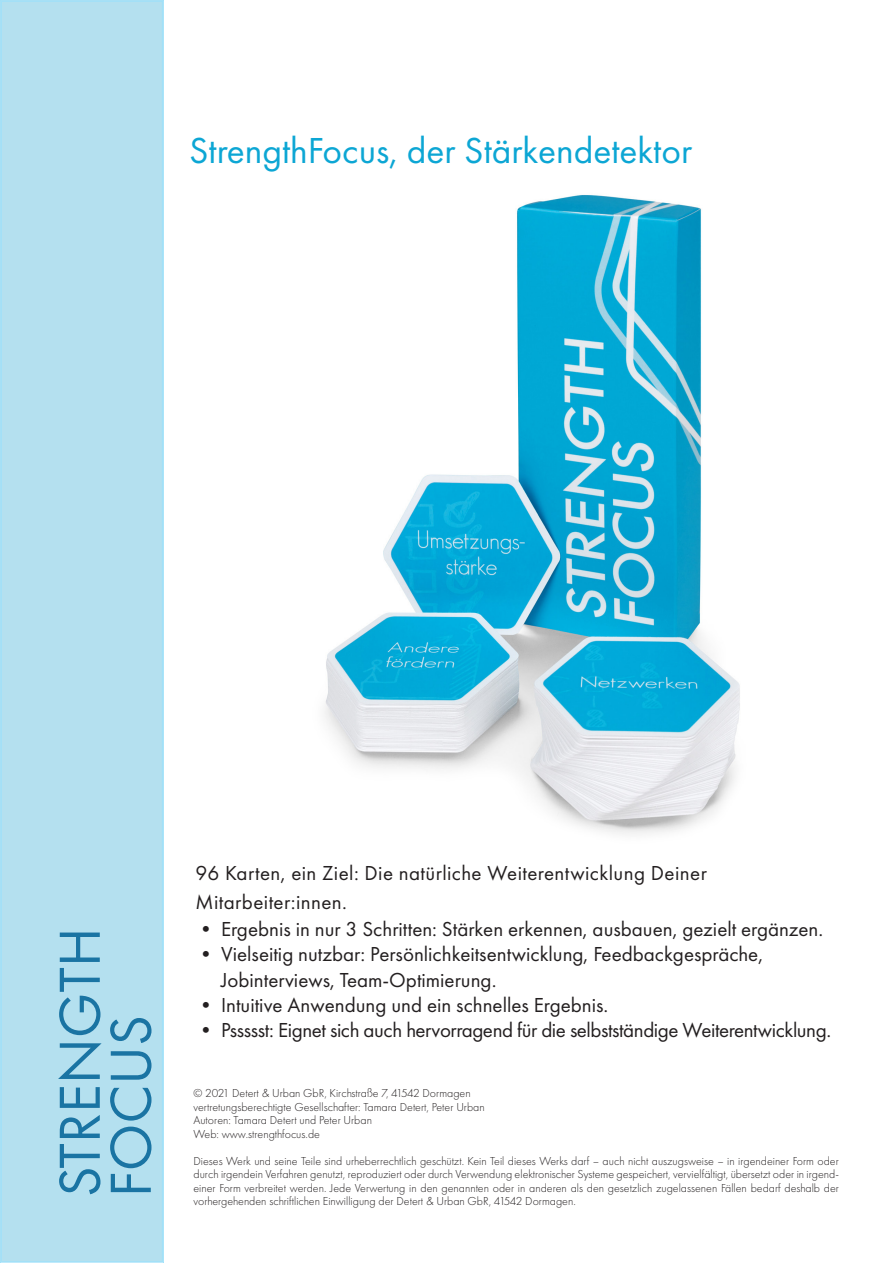
<style>
.page{position:relative;width:893px;height:1263px;background:#fff}
.page>*{position:absolute;margin:0;border:0;box-sizing:border-box;transform-origin:0 0}
.t1{font:60px "Futura PT";color:#0a5486}
.t2{font:37.5px "Futura PT";color:#0ca6d4}
.t3{font:21px/25.2px "Futura PT";color:#231f20}
.t4{font:21px "Futura PT";letter-spacing:-.02em;color:#231f20}
.t5{font:21px "Futura PT";letter-spacing:.02em;color:#231f20}
.t6{font:300 12px/13.5px "Futura PT";color:#231f20;text-align:justify}
</style>
<div class="page">
<div style="left:0;top:0;width:164px;height:1263px;background:#b4e0ef"></div>
<img style="left:324px;top:195px;width:416px;height:639px">
<p class="t2" style="left:189px;top:128px;width:504px">StrengthFocus, der Stärkendetektor</p>
<p class="t1" style="left:44px;top:1197px;width:271px;rotate:-90deg">STRENGTH</p>
<p class="t1" style="left:95px;top:1197px;width:184px;rotate:-90deg">FOCUS</p>
<p class="t5" style="left:196px;top:861px;width:513px">96 Karten, ein Ziel: Die natürliche Weiterentwicklung Deiner</p>
<p class="t5" style="left:196px;top:890px;width:153px">Mitarbeiter:innen.</p>
<p class="t3" style="left:196px;top:916px;width:629px">• Ergebnis in nur 3 Schritten: Stärken erkennen, ausbauen, gezielt ergänzen.</p>
<p class="t3" style="left:221px;top:941px;width:543px;text-indent:-26px">• Vielseitig nutzbar: Persönlichkeitsentwicklung, Feedbackgespräche,<br>Jobinterviews, Team-Optimierung.</p>
<p class="t3" style="left:196px;top:992px;width:414px">• Intuitive Anwendung und ein schnelles Ergebnis.</p>
<p class="t4" style="left:196px;top:1017px;width:637px">• Pssssst: Eignet sich auch hervorragend für die selbstständige Weiterentwicklung.</p>
<p class="t6" style="left:193px;top:1086px;width:279px">© 2021 Detert &amp; Urban GbR, Kirchstraße 7, 41542 Dormagen</p>
<p class="t6" style="left:193px;top:1100px;width:293px">vertretungsberechtigte Gesellschafter: Tamara Detert, Peter Urban</p>
<p class="t6" style="left:193px;top:1113px;width:180px">Autoren: Tamara Detert und Peter Urban</p>
<p class="t6" style="left:193px;top:1127px;width:128px">Web: www.strengthfocus.de</p>
<p class="t6" style="left:193px;top:1154px;width:647px">Dieses Werk und seine Teile sind urheberrechtlich geschützt. Kein Teil dieses Werks darf – auch nicht auszugsweise – in irgendeiner Form oder durch irgendein Verfahren genutzt, reproduziert oder durch Verwendung elektronischer Systeme gespeichert, vervielfältigt, übersetzt oder in irgend&shy;einer Form verbreitet werden. Jede Verwertung in den genannten oder in anderen als den gesetzlich zugelassenen Fällen bedarf deshalb der vorhergehenden schriftlichen Einwilligung der Detert &amp; Urban GbR, 41542 Dormagen.</p>
</div>
